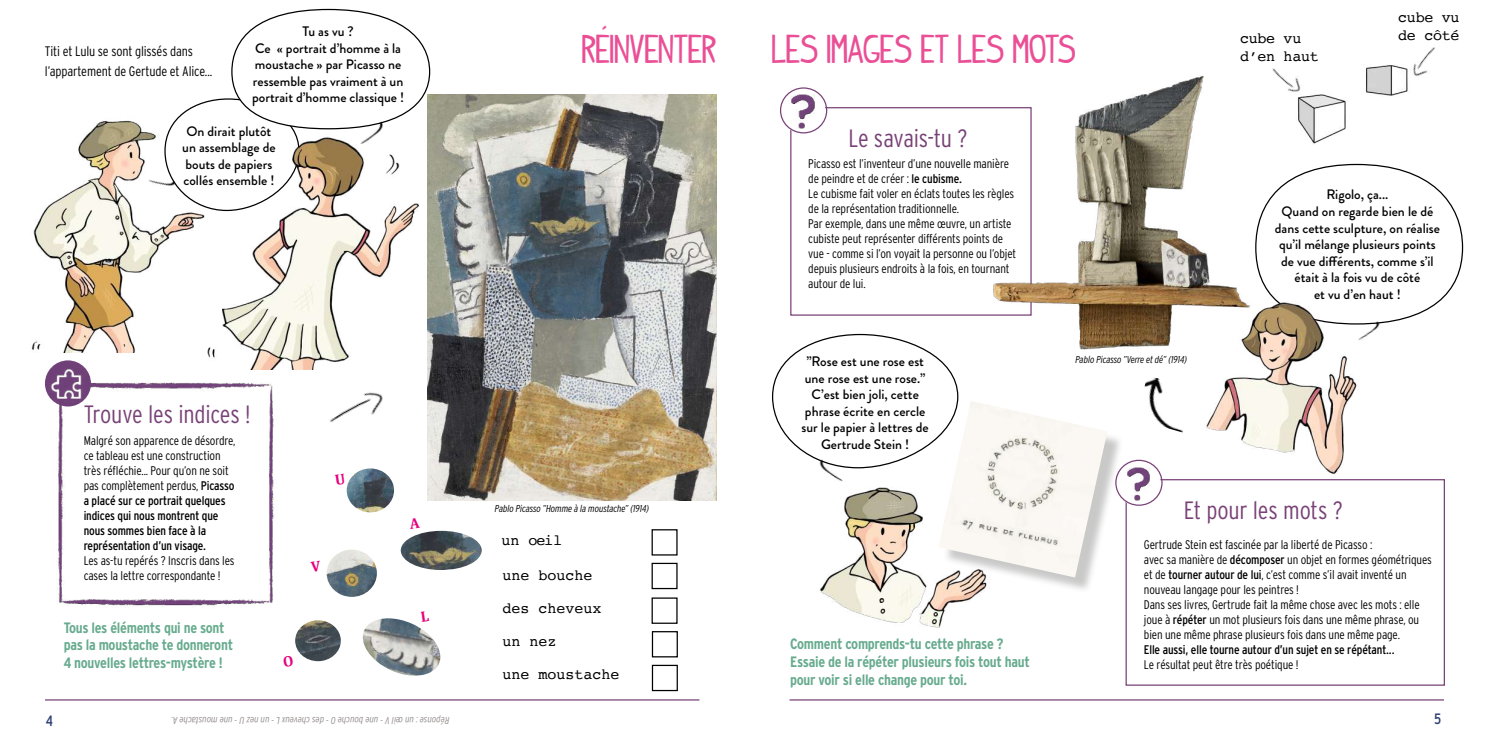
<style>
.page{position:relative;width:1489px;height:745px;background:#fff}
.page>*{position:absolute;margin:0;border:0;box-sizing:border-box;transform-origin:0 0}
.t1{font:31.25px "Indy Pimp";letter-spacing:-.005em;color:#ea4f96}
.t2{font:300 condensed 25px "Interstate";letter-spacing:-.01em;color:#794277}
.t3{font:25px "Indy Pimp";color:#ea4f96}
.t4{font:700 condensed 15px/17.5px "Interstate";letter-spacing:-.02em;color:#67ab8e}
.t5{font:15px/32.9px "Courier";color:#000}
.t6{font:15px/18px "Courier";letter-spacing:-.02em;color:#000}
.t7{font:condensed 15px "Interstate";color:#2c3f71}
.t8{font:500 13.75px/16.5px "Brandon Grotesque";color:#000;text-align:center}
.t9{font:300 condensed 13.75px/20px "Interstate";letter-spacing:-.01em;color:#000}
.t10{font:300 condensed 12.5px/15px "Interstate";letter-spacing:-.01em;color:#000}
.t11{font:condensed 12.5px "Interstate";letter-spacing:-.01em;color:#000}
.t12{font:italic 300 condensed 10px "Interstate";letter-spacing:-.01em;color:#000}
.t13{font:italic 300 condensed 10px "Interstate";color:#948f8d}
.s1{font-weight:400}
</style>
<div class="page">
<hr style="left:789px;top:698px;width:654px;height:2px;background:#794277">
<hr style="left:45px;top:698px;width:654px;height:2px;background:#794277">
<div style="left:790px;top:107px;width:241px;height:208px;background:#fff;border:1px solid #794277"></div>
<div style="left:780px;top:88px;width:45px;height:45px;background:#fff;border-radius:50%"></div>
<img style="left:790px;top:95px;width:24px;height:33px">
<div style="left:780px;top:87px;width:47px;height:46px;border:1px solid #794277;border-radius:50%"></div>
<img style="left:47px;top:352px;width:227px;height:255px">
<img style="left:45px;top:360px;width:46px;height:46px;border-radius:23px">
<img style="left:428px;top:94px;width:288px;height:406px">
<img style="left:993px;top:76px;width:281px;height:274px">
<div style="left:1125px;top:479px;width:319px;height:206px;background:#fff;border:1px solid #794277"></div>
<div style="left:1115px;top:460px;width:45px;height:45px;background:#fff;border-radius:50%"></div>
<img style="left:1127px;top:467px;width:22px;height:33px">
<div style="left:1115px;top:459px;width:47px;height:46px;border:1px solid #794277;border-radius:50%"></div>
<div style="left:942px;top:404px;width:181px;height:189px;background:#4a4a49;opacity:.3"></div>
<img style="left:942px;top:401px;width:165px;height:176px">
<img style="left:1144px;top:377px;width:39px;height:55px">
<img style="left:1268px;top:66px;width:111px;height:79px">
<div style="left:1255px;top:164px;width:207px;height:160px;background:#fff;border-radius:50%"></div>
<img style="left:1366px;top:321px;width:22px;height:16px">
<img style="left:401px;top:530px;width:80px;height:39px">
<img style="left:347px;top:468px;width:47px;height:44px">
<img style="left:326px;top:549px;width:51px;height:47px">
<img style="left:295px;top:620px;width:46px;height:40px">
<img style="left:362px;top:618px;width:79px;height:58px">
<div style="left:651px;top:529px;width:26px;height:26px;border:1px solid #000"></div>
<div style="left:651px;top:562px;width:26px;height:26px;border:1px solid #000"></div>
<div style="left:652px;top:630px;width:26px;height:27px;border:1px solid #000"></div>
<div style="left:652px;top:664px;width:26px;height:26px;border:1px solid #000"></div>
<svg style="left:772px;top:333px;width:187px;height:135px"></svg>
<img style="left:31px;top:120px;width:168px;height:232px">
<img style="left:820px;top:472px;width:196px;height:156px">
<img style="left:1194px;top:272px;width:172px;height:209px">
<img style="left:291px;top:369px;width:92px;height:53px">
<svg style="left:164px;top:98px;width:112px;height:113px"></svg>
<img style="left:138px;top:157px;width:52px;height:49px">
<div style="left:1281px;top:12px;width:75px;height:66px;background:#fff"></div>
<img style="left:1379px;top:47px;width:56px;height:49px">
<img style="left:1243px;top:66px;width:85px;height:58px">
<img style="left:806px;top:449px;width:45px;height:45px">
<img style="left:199px;top:122px;width:233px;height:247px">
<div style="left:232px;top:9px;width:197px;height:120px;background:#fff;border-radius:50%"></div>
<img style="left:349px;top:116px;width:48px;height:42px">
<svg style="left:420px;top:618px;width:9px;height:3px"></svg>
<p class="t9" style="left:45px;top:41px;width:169px">Titi et Lulu se sont glissés dans l’appartement de Gertude et Alice...</p>
<p class="t8" style="left:252px;top:24px;width:153px">Tu as vu ?<br>Ce « portrait d’homme à la moustache » par Picasso ne ressemble pas vraiment à un portrait d’homme classique !</p>
<p class="t8" style="left:182px;top:123px;width:95px">On dirait plutôt un assemblage de bouts de papiers collés ensemble !</p>
<h2 class="t2" style="left:84px;top:400px;width:168px">Trouve les indices !</h2>
<p class="t10" style="left:84px;top:432px;width:153px">Malgré son apparence de désordre, ce tableau est une construction très réfléchie... Pour qu’on ne soit pas complètement perdus, <span class="s1">Picasso a placé sur ce portrait quelques indices qui nous montrent que nous sommes bien face à la représentation d’un visage.</span></p>
<p class="t10" style="left:84px;top:552px;width:152px">Les as-tu repérés ? Inscris dans les cases la lettre correspondante !</p>
<p class="t4" style="left:64px;top:618px;width:171px">Tous les éléments qui ne sont pas la moustache te donneront<br>4 nouvelles lettres-mystère !</p>
<h2 class="t3" style="left:606px;top:25px;width:7px;rotate:90deg">`</h2>
<h1 class="t1" style="left:581px;top:35px;width:136px">REINVENTER</h1>
<h1 class="t1" style="left:772px;top:35px;width:305px">LES IMAGES ET LES MOTS</h1>
<p class="t6" style="left:1239px;top:29px;width:80px">cube vu d’en haut</p>
<p class="t6" style="left:1398px;top:8px;width:63px">cube vu de côté</p>
<h2 class="t2" style="left:848px;top:124px;width:121px">Le savais-tu ?</h2>
<p class="t10" style="left:808px;top:156px;width:209px">Picasso est l’inventeur d’une nouvelle manière de peindre et de créer : <span class="s1">le cubisme.<br></span>Le cubisme fait voler en éclats toutes les règles de la représentation traditionnelle.<br>Par exemple, dans une même œuvre, un artiste cubiste peut représenter différents points de vue - comme si l’on voyait la personne ou l’objet depuis plusieurs endroits à la fois, en tournant autour de lui.</p>
<p class="t8" style="left:1274px;top:186px;width:167px">Rigolo, ça...<br>Quand on regarde bien le dé dans cette sculpture, on réalise qu’il mélange plusieurs points de vue différents, comme s’il était à la fois vu de côté<br>et vu d’en haut !</p>
<p class="t8" style="left:801px;top:353px;width:129px">”Rose est une rose est une rose est une rose.”<br>C’est bien joli, cette phrase écrite en cercle sur le papier à lettres de<br>Gertrude Stein !</p>
<p class="t12" style="left:1075px;top:354px;width:113px">Pablo Picasso ”Verre et dé” (1914)</p>
<p class="t12" style="left:495px;top:502px;width:156px">Pablo Picasso ”Homme à la moustache” (1914)</p>
<h2 class="t2" style="left:1183px;top:495px;width:160px">Et pour les mots ?</h2>
<p class="t5" style="left:501px;top:523px;width:62px">un oeil</p>
<p class="t5" style="left:502px;top:557px;width:91px">une bouche</p>
<p class="t5" style="left:502px;top:591px;width:119px">des cheveux un nez<br>une moustache</p>
<p class="t4" style="left:790px;top:634px;width:241px;line-height:18px">Comment comprends-tu cette phrase ?<br>Essaie de la répéter plusieurs fois tout haut pour voir si elle change pour toi.</p>
<p class="t10" style="left:1143px;top:536px;width:289px">Gertrude Stein est fascinée par la liberté de Picasso :<br>avec sa manière de <span class="s1">décomposer</span> un objet en formes géométriques et de <span class="s1">tourner autour de lui</span>, c’est comme s’il avait inventé un nouveau langage pour les peintres !<br>Dans ses livres, Gertrude fait la même chose avec les mots : elle joue à <span class="s1">répéter</span> un mot plusieurs fois dans une même phrase, ou bien une même phrase plusieurs fois dans une même page.</p>
<p class="t11" style="left:1143px;top:642px;width:252px">Elle aussi, elle tourne autour d’un sujet en se répétant...</p>
<p class="t10" style="left:1143px;top:656px;width:156px">Le résultat peut être très poétique !</p>
<p class="t7" style="left:46px;top:712px;width:9px">4</p>
<p class="t7" style="left:1433px;top:710px;width:9px">5</p>
<p class="t13" style="left:449px;top:725px;width:280px;rotate:-180deg">Réponse : un œil V - une bouche O - des cheveux L - un nez U - une moustache A.</p>
</div>
